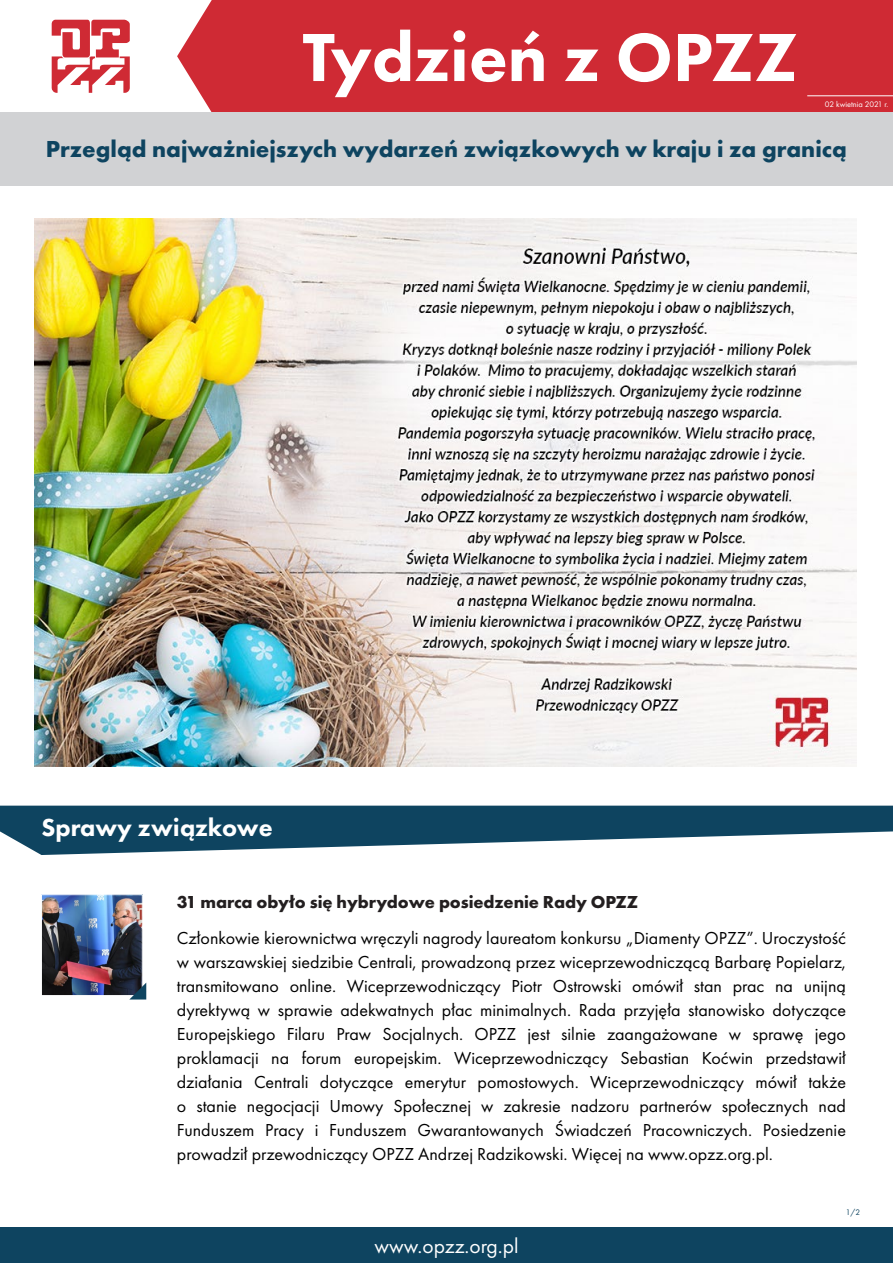
<style>
.page{position:relative;width:893px;height:1263px;background:#fff}
.page>*{position:absolute;margin:0;border:0;box-sizing:border-box;transform-origin:0 0}
.t1{font:800 70.5px "Futura PT";color:#fff}
.t2{font:800 25.5px "Futura PT";color:#fff}
.t3{font:700 24px "Futura PT";color:#0e4460}
.t4{font:21.45px "Futura PT";color:#fff}
.t5{font:18px/24px "Futura PT";color:#000001;text-align:justify}
.t6{font:700 18px "Futura PT";letter-spacing:-.005em;color:#231f20}
.t7{font:8.4px "Futura PT";color:#fff}
.t8{font:8.4px "Futura PT";color:#0e4460}
</style>
<div class="page">
<img style="left:35px;top:218px;width:822px;height:548px">
<div style="left:177px;top:0;width:716px;height:112px;background:#cf2a34"></div>
<svg style="left:52px;top:20px;width:78px;height:73px"></svg>
<div style="left:0;top:112px;width:893px;height:73px;background:#d1d2d4"></div>
<svg style="left:0;top:806px;width:893px;height:49px"></svg>
<img style="left:43px;top:896px;width:97px;height:98px">
<div style="left:41px;top:894px;width:101px;height:102px;border:1px solid #fff"></div>
<svg style="left:129px;top:982px;width:17px;height:17px"></svg>
<hr style="left:807px;top:95px;width:86px;height:1px;background:#fff">
<div style="left:0;top:1227px;width:893px;height:36px;background:#0e4460"></div>
<h1 class="t1" style="left:303px;top:13px;width:497px">Tydzień z OPZZ</h1>
<p class="t7" style="left:825px;top:99px;width:65px">02 kwietnia 2021 r.</p>
<h3 class="t3" style="left:46px;top:134px;width:803px">Przegląd najważniejszych wydarzeń związkowych w kraju i za granicą</h3>
<h2 class="t2" style="left:41px;top:812px;width:233px">Sprawy związkowe</h2>
<p class="t6" style="left:177px;top:890px;width:463px">31 marca obyło się hybrydowe posiedzenie Rady OPZZ</p>
<p class="t5" style="left:177px;top:926px;width:671px">Członkowie kierownictwa wręczyli nagrody laureatom konkursu „Diamenty OPZZ”. Uroczystość w warszawskiej siedzibie Centrali, prowadzoną przez wiceprzewodniczącą Barbarę Popielarz, transmitowano online. Wiceprzewodniczący Piotr Ostrowski omówił stan prac na unijną dyrektywą w sprawie adekwatnych płac minimalnych. Rada przyjęła stanowisko dotyczące Europejskiego Filaru Praw Socjalnych. OPZZ jest silnie zaangażowane w sprawę jego proklamacji na forum europejskim. Wiceprzewodniczący Sebastian Koćwin przedstawił działania Centrali dotyczące emerytur pomostowych. Wiceprzewodniczący mówił także o stanie negocjacji Umowy Społecznej w zakresie nadzoru partnerów społecznych nad Funduszem Pracy i Funduszem Gwarantowanych Świadczeń Pracowniczych. Posiedzenie prowadził przewodniczący OPZZ Andrzej Radzikowski. Więcej na www.opzz.org.pl.</p>
<p class="t4" style="left:374px;top:1233px;width:146px">www.opzz.org.pl</p>
<p class="t8" style="left:846px;top:1207px;width:16px">1/2</p>
</div>
